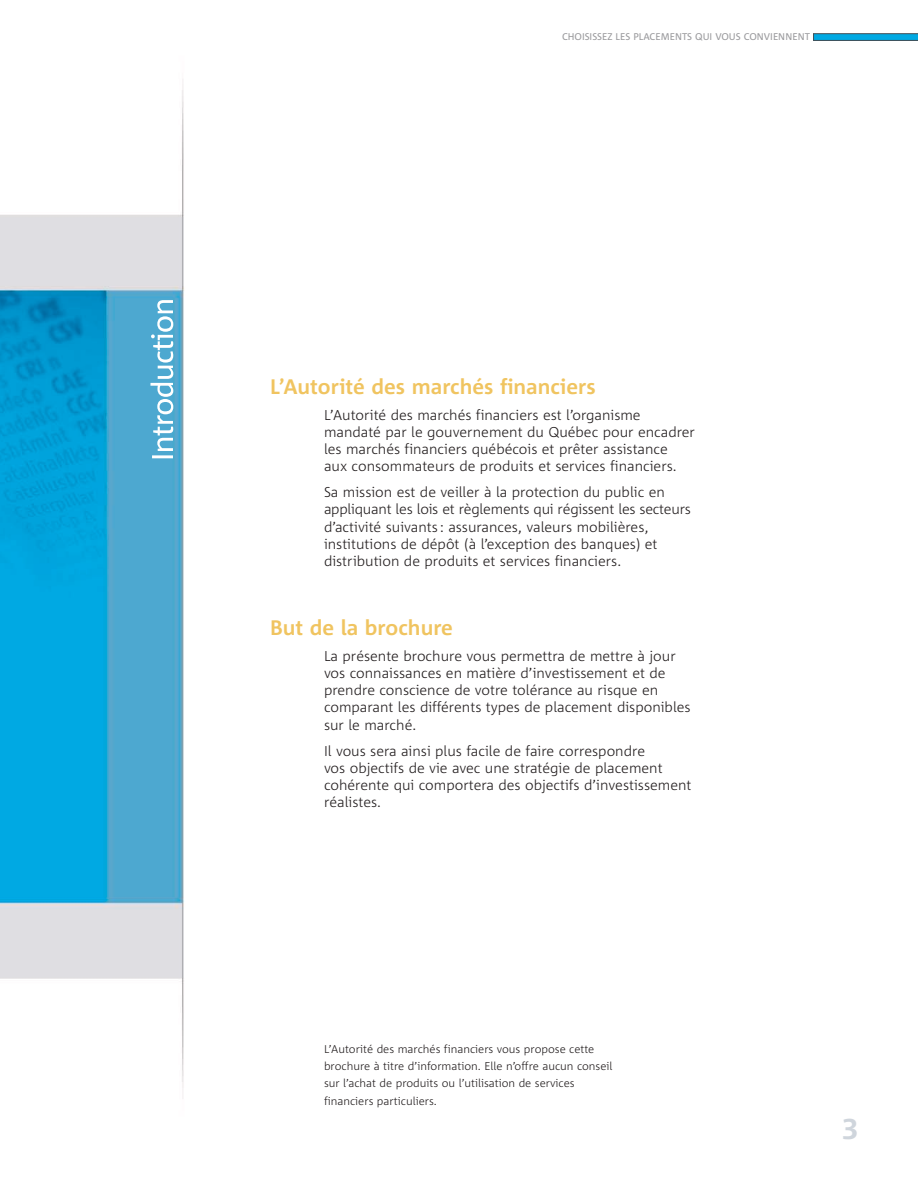
<style>
.page{position:relative;width:918px;height:1188px;background:#fff}
.page>*{position:absolute;margin:0;border:0;box-sizing:border-box;transform-origin:0 0}
.t1{font:700 30px "Corpid Caps";color:#cfd5dc}
.t2{font:700 21px "Corpid";color:#f0c460}
.t3{font:300 14.25px/17.2px "Corpid";color:#231e1f}
.t4{font:300 11.25px/17.2px "Corpid";color:#231e1f}
.t5{font:9.75px "Corpid";color:#9b9b9e}
</style>
<div class="page">
<img style="left:0;top:79px;width:184px;height:1020px">
<img style="left:150px;top:300px;width:23px;height:158px">
<svg style="left:813px;top:33px;width:105px;height:8px"></svg>
<p class="t5" style="left:562px;top:32px;width:249px">CHOISISSEZ LES PLACEMENTS QUI VOUS CONVIENNENT</p>
<h2 class="t2" style="left:270px;top:379px;width:327px">L’Autorité des marchés financiers</h2>
<p class="t3" style="left:324px;top:407px;width:373px">L’Autorité des marchés financiers est l’organisme mandaté par le gouvernement du Québec pour encadrer les marchés financiers québécois et prêter assistance<br>aux consommateurs de produits et services financiers.</p>
<p class="t3" style="left:324px;top:484px;width:368px">Sa mission est de veiller à la protection du public en appliquant les lois et règlements qui régissent les secteurs d’activité suivants : assurances, valeurs mobilières, institutions de dépôt (à l’exception des banques) et distribution de produits et services financiers.</p>
<h2 class="t2" style="left:270px;top:620px;width:185px">But de la brochure</h2>
<p class="t3" style="left:324px;top:648px;width:368px">La présente brochure vous permettra de mettre à jour vos connaissances en matière d’investissement et de prendre conscience de votre tolérance au risque en comparant les différents types de placement disponibles sur le marché.</p>
<p class="t3" style="left:324px;top:743px;width:369px">Il vous sera ainsi plus facile de faire correspondre<br>vos objectifs de vie avec une stratégie de placement cohérente qui comportera des objectifs d’investissement réalistes.</p>
<p class="t4" style="left:324px;top:1041px;width:290px">L’Autorité des marchés financiers vous propose cette brochure à titre d’information. Elle n’offre aucun conseil sur l’achat de produits ou l’utilisation de services financiers particuliers.</p>
<h1 class="t1" style="left:842px;top:1112px;width:18px">3</h1>
</div>
